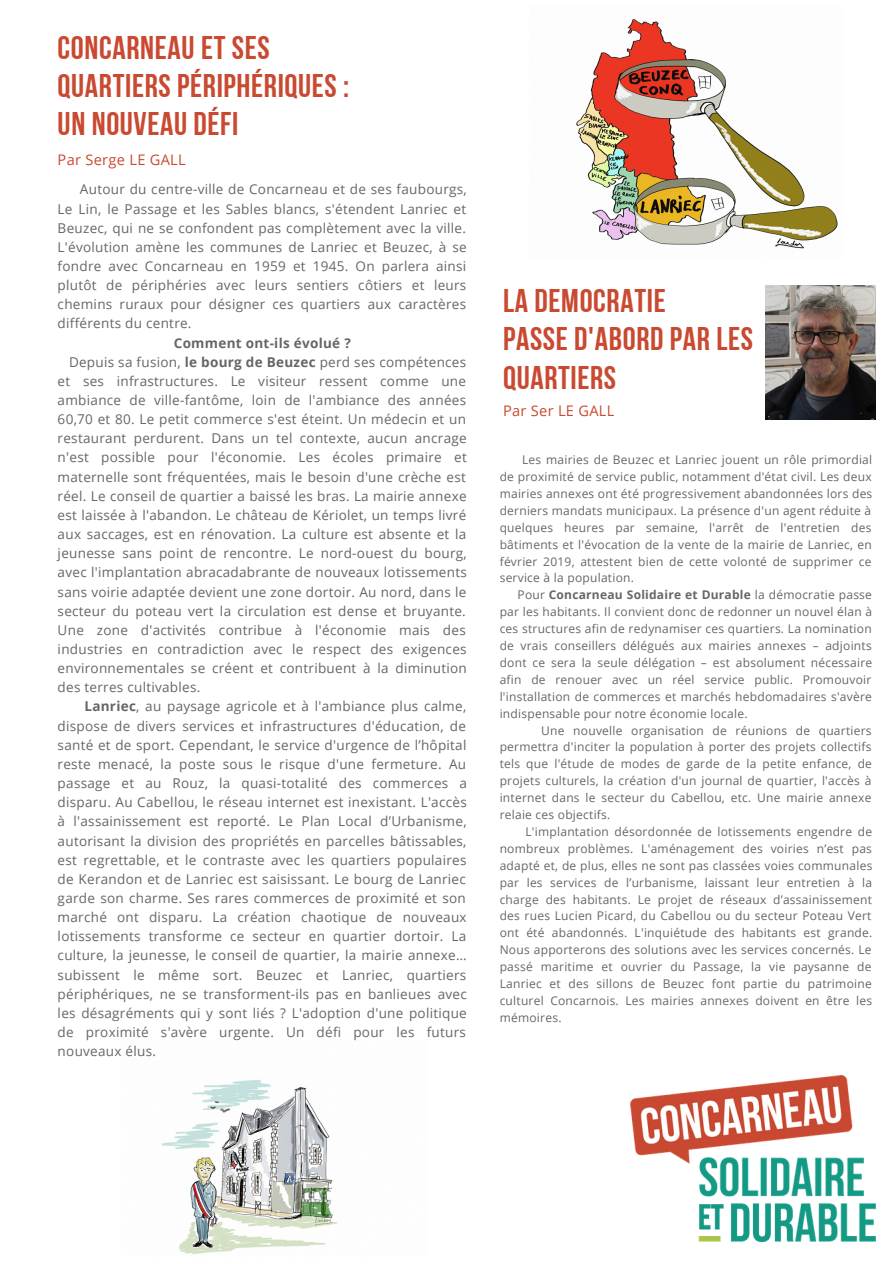
<style>
.page{position:relative;width:894px;height:1264px;background:#fff}
.page>*{position:absolute;margin:0;border:0;box-sizing:border-box;transform-origin:0 0}
.t1{font:32.7px/38.2px "Bebas Neue Cyrillic";letter-spacing:.02em;color:#c94931}
.t2{font:14.55px "Open Sans";letter-spacing:.02em;color:#c94931}
.t3{font:13.5px/19.2px "Open Sans";letter-spacing:.02em;color:#666;text-align:justify}
.t4{font:700 13.5px "Open Sans";letter-spacing:.02em;color:#666}
.t5{font:12px/17px "Open Sans";letter-spacing:.02em;color:#666;text-align:justify}
.s1{font-weight:700}
</style>
<div class="page">
<img style="left:630px;top:1075px;width:245px;height:166px">
<img style="left:161px;top:1080px;width:176px;height:175px">
<img style="left:576px;top:19px;width:262px;height:230px">
<img style="left:765px;top:285px;width:110px;height:134px">
<h1 class="t1" style="left:58px;top:31px;width:293px">CONCARNEAU ET SES<br>QUARTIERS PÉRIPHÉRIQUES :<br>UN NOUVEAU DÉFI</h1>
<p class="t2" style="left:58px;top:150px;width:130px">Par Serge LE GALL</p>
<p class="t3" style="left:58px;top:179px;width:410px;text-indent:22px">Autour du centre-ville de Concarneau et de ses faubourgs, Le Lin, le Passage et les Sables blancs, s'étendent Lanriec et Beuzec, qui ne se confondent pas complètement avec la ville.<br>L'évolution amène les communes de Lanriec et Beuzec, à se fondre avec Concarneau en 1959 et 1945. On parlera ainsi plutôt de périphéries avec leurs sentiers côtiers et leurs chemins ruraux pour désigner ces quartiers aux caractères différents du centre.</p>
<p class="t4" style="left:174px;top:333px;width:178px">Comment ont-ils évolué ?</p>
<p class="t3" style="left:69px;top:352px;width:398px">Depuis sa fusion, <span class="s1">le bourg de Beuzec</span> perd ses compétences</p>
<p class="t3" style="left:58px;top:371px;width:410px">et ses infrastructures. Le visiteur ressent comme une</p>
<p class="t3" style="left:58px;top:390px;width:410px">ambiance de ville-fantôme, loin de l'ambiance des années</p>
<p class="t3" style="left:58px;top:409px;width:410px">60,70 et 80. Le petit commerce s'est éteint. Un médecin et un</p>
<p class="t3" style="left:58px;top:428px;width:410px">restaurant perdurent. Dans un tel contexte, aucun ancrage</p>
<p class="t3" style="left:58px;top:447px;width:410px">n'est possible pour l'économie. Les écoles primaire et</p>
<p class="t3" style="left:58px;top:467px;width:409px">maternelle sont fréquentées, mais le besoin d'une crèche est</p>
<p class="t3" style="left:58px;top:486px;width:410px">réel. Le conseil de quartier a baissé les bras. La mairie annexe</p>
<p class="t3" style="left:58px;top:505px;width:410px">est laissée à l'abandon. Le château de Kériolet, un temps livré</p>
<p class="t3" style="left:58px;top:524px;width:410px">aux saccages, est en rénovation. La culture est absente et la</p>
<p class="t3" style="left:58px;top:543px;width:410px">jeunesse sans point de rencontre. Le nord-ouest du bourg,</p>
<p class="t3" style="left:58px;top:562px;width:410px">avec l'implantation abracadabrante de nouveaux lotissements</p>
<p class="t3" style="left:58px;top:581px;width:410px">sans voirie adaptée devient une zone dortoir. Au nord, dans le</p>
<p class="t3" style="left:58px;top:601px;width:409px">secteur du poteau vert la circulation est dense et bruyante.</p>
<p class="t3" style="left:58px;top:620px;width:409px">Une zone d'activités contribue à l'économie mais des</p>
<p class="t3" style="left:58px;top:639px;width:410px">industries en contradiction avec le respect des exigences</p>
<p class="t3" style="left:58px;top:658px;width:410px">environnementales se créent et contribuent à la diminution</p>
<p class="t3" style="left:58px;top:677px;width:144px">des terres cultivables.</p>
<p class="t3" style="left:84px;top:696px;width:383px"><span class="s1">Lanriec</span>, au paysage agricole et à l'ambiance plus calme,</p>
<p class="t3" style="left:58px;top:715px;width:410px">dispose de divers services et infrastructures d'éducation, de</p>
<p class="t3" style="left:58px;top:735px;width:410px">santé et de sport. Cependant, le service d'urgence de l’hôpital</p>
<p class="t3" style="left:58px;top:754px;width:410px">reste menacé, la poste sous le risque d'une fermeture. Au</p>
<p class="t3" style="left:58px;top:773px;width:410px">passage et au Rouz, la quasi-totalité des commerces a</p>
<p class="t3" style="left:58px;top:792px;width:410px">disparu. Au Cabellou, le réseau internet est inexistant. L'accès</p>
<p class="t3" style="left:58px;top:811px;width:410px">à l'assainissement est reporté. Le Plan Local d’Urbanisme,</p>
<p class="t3" style="left:58px;top:830px;width:410px">autorisant la division des propriétés en parcelles bâtissables,</p>
<p class="t3" style="left:58px;top:849px;width:410px">est regrettable, et le contraste avec les quartiers populaires</p>
<p class="t3" style="left:58px;top:869px;width:409px">de Kerandon et de Lanriec est saisissant. Le bourg de Lanriec</p>
<p class="t3" style="left:58px;top:888px;width:409px">garde son charme. Ses rares commerces de proximité et son</p>
<p class="t3" style="left:58px;top:907px;width:410px">marché ont disparu. La création chaotique de nouveaux</p>
<p class="t3" style="left:58px;top:926px;width:410px">lotissements transforme ce secteur en quartier dortoir. La</p>
<p class="t3" style="left:58px;top:945px;width:410px">culture, la jeunesse, le conseil de quartier, la mairie annexe…</p>
<p class="t3" style="left:58px;top:964px;width:410px">subissent le même sort. Beuzec et Lanriec, quartiers</p>
<p class="t3" style="left:58px;top:983px;width:410px">périphériques, ne se transforment-ils pas en banlieues avec</p>
<p class="t3" style="left:58px;top:1003px;width:410px">les désagréments qui y sont liés ? L'adoption d'une politique</p>
<p class="t3" style="left:58px;top:1022px;width:409px">de proximité s'avère urgente. Un défi pour les futurs</p>
<p class="t3" style="left:58px;top:1041px;width:100px">nouveaux élus.</p>
<h1 class="t1" style="left:503px;top:285px;width:251px">LA DEMOCRATIE<br>PASSE D'ABORD PAR LES<br>QUARTIERS</h1>
<p class="t2" style="left:503px;top:400px;width:113px">Par Ser LE GALL</p>
<p class="t5" style="left:499px;top:451px;width:374px;text-indent:22px">Les mairies de Beuzec et Lanriec jouent un rôle primordial de proximité de service public, notamment d'état civil. Les deux mairies annexes ont été progressivement abandonnées lors des derniers mandats municipaux. La présence d'un agent réduite à quelques heures par semaine, l'arrêt de l'entretien des bâtiments et l'évocation de la vente de la mairie de Lanriec, en février 2019, attestent bien de cette volonté de supprimer ce service à la population.</p>
<p class="t5" style="left:499px;top:586px;width:374px;text-indent:18px">Pour <span class="s1">Concarneau Solidaire et Durable</span> la démocratie passe par les habitants. Il convient donc de redonner un nouvel élan à ces structures afin de redynamiser ces quartiers. La nomination de vrais conseillers délégués aux mairies annexes – adjoints dont ce sera la seule délégation – est absolument nécessaire afin de renouer avec un réel service public. Promouvoir l'installation de commerces et marchés hebdomadaires s'avère indispensable pour notre économie locale.</p>
<p class="t5" style="left:499px;top:721px;width:374px;text-indent:42px">Une nouvelle organisation de réunions de quartiers permettra d'inciter la population à porter des projets collectifs tels que l'étude de modes de garde de la petite enfance, de projets culturels, la création d'un journal de quartier, l'accès à internet dans le secteur du Cabellou, etc. Une mairie annexe relaie ces objectifs.</p>
<p class="t5" style="left:499px;top:822px;width:374px;text-indent:26px">L'implantation désordonnée de lotissements engendre de nombreux problèmes. L'aménagement des voiries n’est pas adapté et, de plus, elles ne sont pas classées voies communales par les services de l’urbanisme, laissant leur entretien à la charge des habitants. Le projet de réseaux d’assainissement des rues Lucien Picard, du Cabellou ou du secteur Poteau Vert ont été abandonnés. L'inquiétude des habitants est grande.<br>Nous apporterons des solutions avec les services concernés. Le passé maritime et ouvrier du Passage, la vie paysanne de Lanriec et des sillons de Beuzec font partie du patrimoine culturel Concarnois. Les mairies annexes doivent en être les mémoires.</p>
</div>
